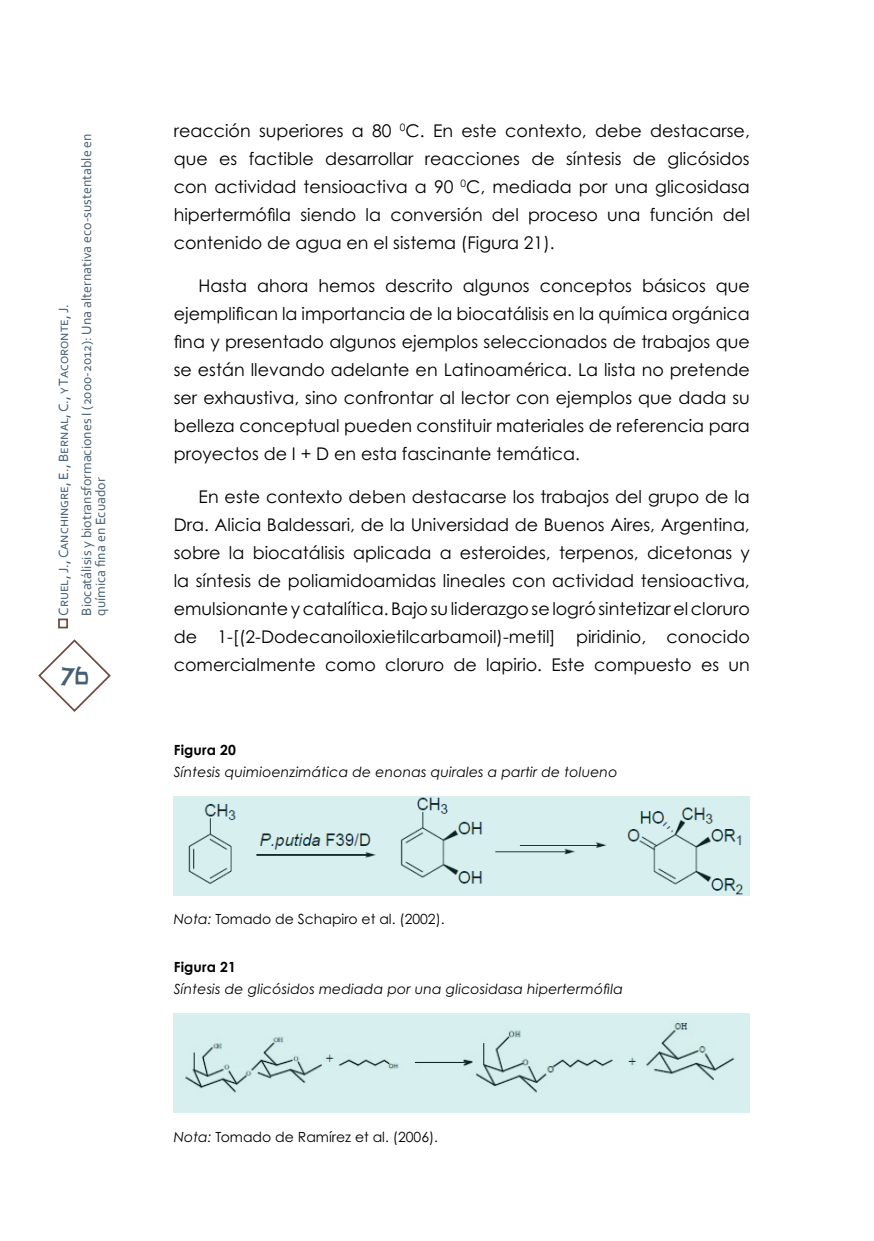
<style>
.page{position:relative;width:874px;height:1241px;background:#fff}
.page>*{position:absolute;margin:0;border:0;box-sizing:border-box;transform-origin:0 0}
.t1{font:24.5px "Hurry Up";color:#455e74}
.t2{font:17.5px/28px "Century Gothic Pro";color:#000;text-align:justify}
.t3{font:14px/22.8px "Corbel";color:#455e74}
.t4{font:italic 14px "Century Gothic Pro";letter-spacing:.01em;color:#000}
.t5{font:14px "Century Gothic Pro";color:#000}
.t6{font:700 14px "Century Gothic Pro";letter-spacing:.01em;color:#000}
.s1{font-style:italic}
</style>
<div class="page">
<div style="left:58px;top:618px;width:10px;height:10px;border:2px solid #724b41"></div>
<svg style="left:38px;top:639px;width:73px;height:73px"></svg>
<svg style="left:174px;top:796px;width:575px;height:99px;background:#cde5e4"></svg>
<div style="left:174px;top:1012px;width:575px;height:100px;background:#d7f0ef"></div>
<p class="t3" style="left:52px;top:615px;width:483px;rotate:-90deg">Cruel, J., Canchingre, E., Bernal, C., y Tacoronte, J.<br>Biocatálisis y biotransformaciones I (2000-2012): Una alternativa eco-sustentable en</p>
<p class="t3" style="left:89px;top:615px;width:139px;rotate:-90deg">química fina en Ecuador</p>
<h1 class="t1" style="left:61px;top:661px;width:29px">76</h1>
<p class="t2" style="left:174px;top:116px;width:577px">reacción superiores a 80 <sup>0</sup>C. En este contexto, debe destacarse, que es factible desarrollar reacciones de síntesis de glicósidos con actividad tensioactiva a 90 <sup>0</sup>C, mediada por una glicosidasa hipertermófila siendo la conversión del proceso una función del contenido de agua en el sistema (Figura 21).</p>
<p class="t2" style="left:174px;top:271px;width:577px;text-indent:25px">Hasta ahora hemos descrito algunos conceptos básicos que ejemplifican la importancia de la biocatálisis en la química orgánica fina y presentado algunos ejemplos seleccionados de trabajos que se están llevando adelante en Latinoamérica. La lista no pretende ser exhaustiva, sino confrontar al lector con ejemplos que dada su belleza conceptual pueden constituir materiales de referencia para proyectos de I + D en esta fascinante temática.</p>
<p class="t2" style="left:174px;top:482px;width:577px;text-indent:25px">En este contexto deben destacarse los trabajos del grupo de la Dra. Alicia Baldessari, de la Universidad de Buenos Aires, Argentina, sobre la biocatálisis aplicada a esteroides, terpenos, dicetonas y la síntesis de poliamidoamidas lineales con actividad tensioactiva, emulsionante y catalítica. Bajo su liderazgo se logró sintetizar el cloruro de 1-[(2-Dodecanoiloxietilcarbamoil)-metil] piridinio, conocido comercialmente como cloruro de lapirio. Este compuesto es un</p>
<p class="t6" style="left:174px;top:740px;width:64px">Figura 20</p>
<p class="t4" style="left:174px;top:763px;width:445px">Síntesis quimioenzimática de enonas quirales a partir de tolueno</p>
<p class="t5" style="left:174px;top:910px;width:272px"><span class="s1">Nota:</span> Tomado de Schapiro et al. (2002).</p>
<p class="t6" style="left:174px;top:957px;width:64px">Figura 21</p>
<p class="t4" style="left:174px;top:980px;width:450px">Síntesis de glicósidos mediada por una glicosidasa hipertermófila</p>
<p class="t5" style="left:174px;top:1127px;width:266px"><span class="s1">Nota:</span> Tomado de Ramírez et al. (2006).</p>
</div>
